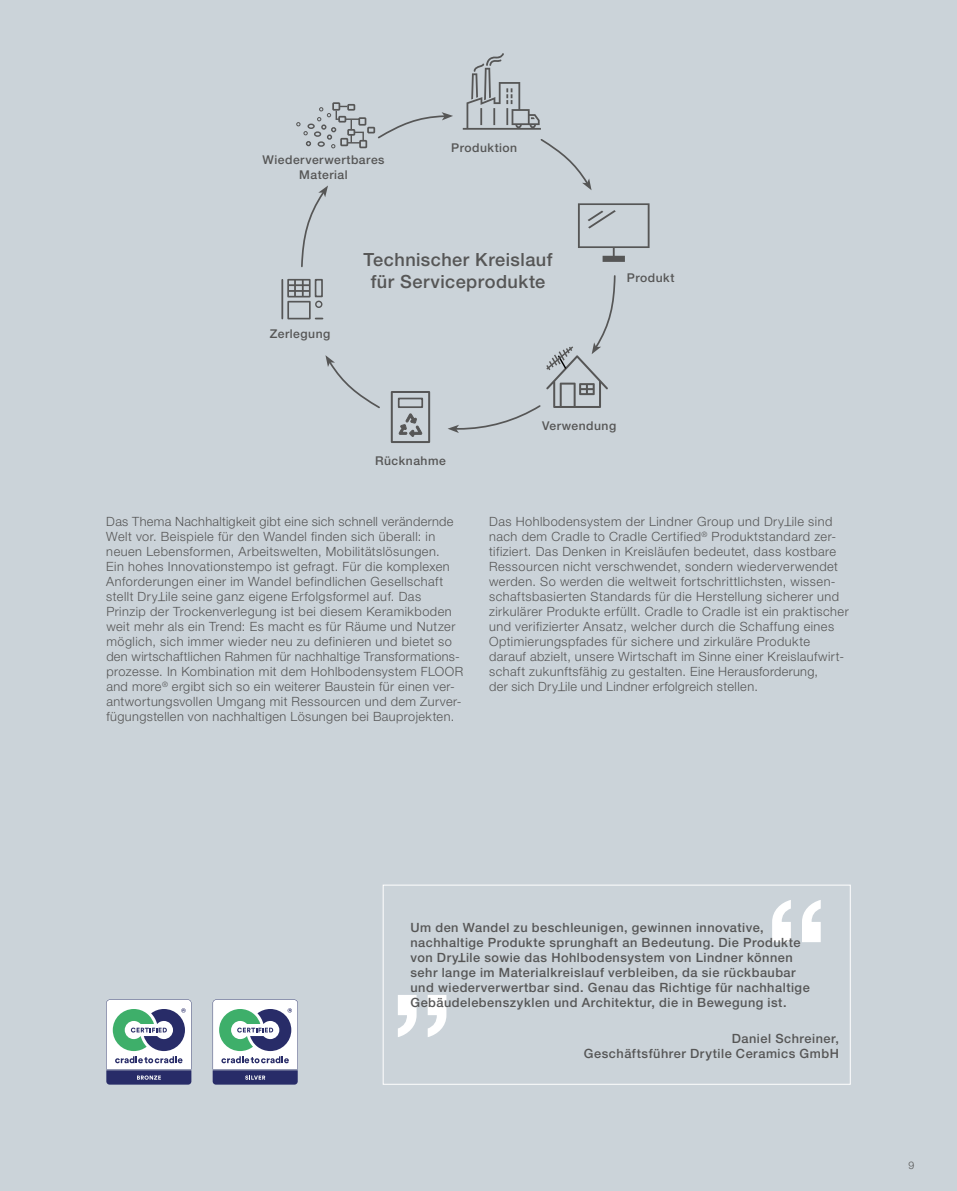
<style>
.page{position:relative;width:957px;height:1191px;background:#cbd3d9}
.page>*{position:absolute;margin:0;border:0;box-sizing:border-box;transform-origin:0 0}
.t1{font:500 18.15px/22.8px "Helvetica Neue LT Pro";letter-spacing:.025em;color:#565656;text-align:center}
.t2{font:300 12.75px/15px "Helvetica Neue LT Pro";letter-spacing:.035em;color:#565656}
.t3{font:500 12.75px/15px "Helvetica Neue LT Pro";letter-spacing:.04em;color:#565656}
.t4{font:500 12.15px/14.2px "Helvetica Neue LT Pro";letter-spacing:.04em;color:#565656;text-align:center}
.t5{font:300 10.5px "Helvetica Neue LT Pro";color:#565656}
</style>
<div class="page">
<svg style="left:398px;top:995px;width:48px;height:42px"></svg>
<svg style="left:772px;top:900px;width:48px;height:42px"></svg>
<div style="left:383px;top:884px;width:467px;height:200px;border:1px solid #fff"></div>
<svg style="left:213px;top:999px;width:85px;height:85px;background:#9eadb9"></svg>
<svg style="left:463px;top:53px;width:78px;height:77px"></svg>
<svg style="left:578px;top:203px;width:71px;height:59px"></svg>
<div style="left:391px;top:391px;width:39px;height:52px;border:2px solid #565656"></div>
<svg style="left:399px;top:414px;width:23px;height:23px"></svg>
<div style="left:398px;top:398px;width:25px;height:10px;border:2px solid #565656"></div>
<div style="left:287px;top:279px;width:23px;height:18px;border:2px solid #565656"></div>
<svg style="left:294px;top:280px;width:2px;height:17px"></svg>
<svg style="left:302px;top:280px;width:2px;height:17px"></svg>
<hr style="left:288px;top:284px;width:22px;height:2px;background:#565656">
<hr style="left:288px;top:290px;width:22px;height:2px;background:#565656">
<div style="left:287px;top:301px;width:24px;height:18px;border:2px solid #565656"></div>
<hr style="left:281px;top:280px;width:2px;height:38px;background:#565656">
<div style="left:315px;top:279px;width:8px;height:18px;border:2px solid #565656"></div>
<div style="left:315px;top:301px;width:7px;height:7px;border:1px solid #565656;border-radius:50%"></div>
<div style="left:332px;top:102px;width:8px;height:9px;border:2px solid #565656"></div>
<div style="left:347px;top:104px;width:8px;height:7px;border:2px solid #565656"></div>
<div style="left:367px;top:127px;width:8px;height:6px;border:2px solid #565656"></div>
<div style="left:358px;top:117px;width:8px;height:9px;border:2px solid #565656"></div>
<div style="left:359px;top:140px;width:8px;height:8px;border:2px solid #565656"></div>
<div style="left:307px;top:124px;width:8px;height:5px;border:1px solid #565656;border-radius:50%"></div>
<div style="left:314px;top:131px;width:7px;height:6px;border:1px solid #565656;border-radius:50%"></div>
<svg style="left:306px;top:141px;width:5px;height:5px"></svg>
<svg style="left:296px;top:122px;width:12px;height:13px"></svg>
<svg style="left:317px;top:106px;width:48px;height:42px"></svg>
<svg style="left:378px;top:112px;width:75px;height:27px"></svg>
<svg style="left:301px;top:185px;width:27px;height:83px"></svg>
<svg style="left:325px;top:355px;width:55px;height:54px"></svg>
<svg style="left:448px;top:275px;width:168px;height:158px"></svg>
<svg style="left:540px;top:139px;width:51px;height:51px"></svg>
<svg style="left:106px;top:999px;width:85px;height:85px;background:#9eaeb9"></svg>
<p class="t4" style="left:262px;top:153px;width:124px">Wiederverwertbares<br>Material</p>
<p class="t4" style="left:451px;top:140px;width:68px">Produktion</p>
<p class="t4" style="left:270px;top:327px;width:62px">Zerlegung</p>
<h1 class="t1" style="left:364px;top:247px;width:190px">Technischer Kreislauf für Serviceprodukte</h1>
<p class="t4" style="left:627px;top:270px;width:49px">Produkt</p>
<p class="t4" style="left:375px;top:453px;width:72px">Rücknahme</p>
<p class="t4" style="left:542px;top:419px;width:76px">Verwendung</p>
<p class="t2" style="left:106px;top:513px;width:348px">Das Thema Nachhaltigkeit gibt eine sich schnell verändernde Welt vor. Beispiele für den Wandel finden sich überall: in neuen Lebensformen, Arbeitswelten, Mobilitätslösungen.<br>Ein hohes Innovationstempo ist gefragt. Für die komplexen Anforderungen einer im Wandel befindlichen Gesellschaft stellt Dry</p>
<p class="t2" style="left:106px;top:588px;width:358px;text-indent:59px">ile seine ganz eigene Erfolgsformel auf. Das Prinzip der Trockenverlegung ist bei diesem Keramikboden weit mehr als ein Trend: Es macht es für Räume und Nutzer möglich, sich immer wieder neu zu definieren und bietet so den wirtschaftlichen Rahmen für nachhaltige Transformations&shy;prozesse. In Kombination mit dem Hohlbodensystem FLOOR and more<sup>®</sup> ergibt sich so ein weiterer Baustein für einen ver&shy;antwortungsvollen Umgang mit Ressourcen und dem Zurver&shy;fügungstellen von nachhaltigen Lösungen bei Bauprojekten.</p>
<p class="t2" style="left:489px;top:513px;width:296px">Das Hohlbodensystem der Lindner Group und Dry</p>
<p class="t2" style="left:489px;top:513px;width:361px;text-indent:303px">ile sind nach dem Cradle to Cradle Certified<sup>®</sup> Produktstandard zer&shy;tifiziert. Das Denken in Kreisläufen bedeutet, dass kostbare Ressourcen nicht verschwendet, sondern wiederverwendet werden. So werden die weltweit fortschrittlichsten, wissen&shy;schaftsbasierten Standards für die Herstellung sicherer und zirkulärer Produkte erfüllt. Cradle to Cradle ist ein praktischer und verifizierter Ansatz, welcher durch die Schaffung eines Optimierungspfades für sichere und zirkuläre Produkte darauf abzielt, unsere Wirtschaft im Sinne einer Kreislaufwirt&shy;schaft zukunftsfähig zu gestalten. Eine Herausforderung,<br>der sich Dry</p>
<p class="t2" style="left:565px;top:678px;width:194px">ile und Lindner erfolgreich stellen.</p>
<p class="t3" style="left:410px;top:920px;width:391px">Um den Wandel zu beschleunigen, gewinnen innovative, nachhaltige Produkte sprunghaft an Bedeutung. Die Produkte von Dry</p>
<p class="t3" style="left:410px;top:950px;width:401px;text-indent:56px">ile sowie das Hohlbodensystem von Lindner können sehr lange im Materialkreislauf verbleiben, da sie rückbaubar und wiederverwertbar sind. Genau das Richtige für nachhaltige Gebäudelebenszyklen und Architektur, die in Bewegung ist.</p>
<p class="t3" style="left:584px;top:1031px;width:256px;text-align:right">Daniel Schreiner,<br>Geschäftsführer Drytile Ceramics GmbH</p>
<p class="t5" style="left:908px;top:1158px;width:7px">9</p>
</div>
